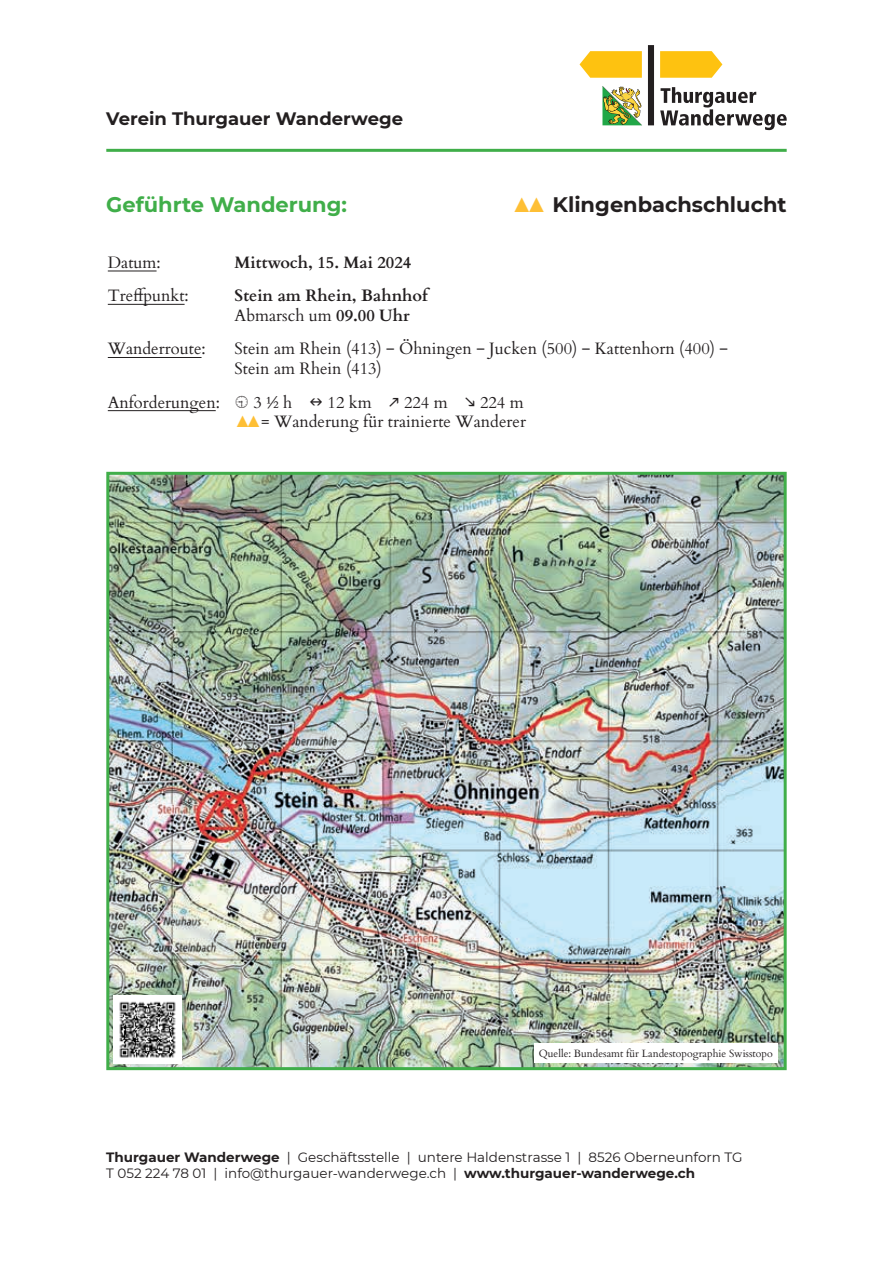
<style>
.page{position:relative;width:893px;height:1263px;background:#fff}
.page>*{position:absolute;margin:0;border:0;box-sizing:border-box;transform-origin:0 0}
.t1{font:700 21px "Montserrat";color:#231f20}
.t2{font:700 21px "Montserrat";color:#40ae49}
.t3{font:700 18px "Montserrat";color:#231f20}
.t4{font:16.5px/19.8px "Cardo";color:#231f20}
.t5{font:700 16.5px/19.8px "Cardo";color:#231f20}
.t6{font:13.5px/16.2px "Montserrat";color:#231f20}
.t7{font:10.5px "Cardo";color:#231f20}
.s1{font-family:"Arial";color:#febf35}
.s2{font-weight:400}
.s3{font-weight:700}
</style>
<div class="page">
<hr style="left:106px;top:149px;width:681px;height:3px;background:#40ae49">
<div style="left:648px;top:45px;width:6px;height:80px;background:#231f20"></div>
<svg style="left:660px;top:51px;width:62px;height:27px;background:#fec726"></svg>
<svg style="left:580px;top:51px;width:62px;height:27px;background:#fec726"></svg>
<svg style="left:660px;top:87px;width:127px;height:43px"></svg>
<svg style="left:602px;top:86px;width:40px;height:39px"></svg>
<img style="left:110px;top:476px;width:673px;height:590px">
<div style="left:106px;top:472px;width:681px;height:598px;border:3px solid #40ae49"></div>
<img style="left:114px;top:995px;width:68px;height:68px">
<hr style="left:108px;top:271px;width:49px;height:1px;background:#231f20">
<hr style="left:108px;top:304px;width:77px;height:1px;background:#231f20">
<hr style="left:108px;top:357px;width:94px;height:1px;background:#231f20">
<hr style="left:108px;top:410px;width:108px;height:1px;background:#231f20">
<div style="left:534px;top:1043px;width:244px;height:20px;background:#fff"></div>
<p class="t3" style="left:106px;top:106px;width:298px">Verein Thurgauer Wanderwege</p>
<p class="t2" style="left:106px;top:189px;width:242px">Geführte Wanderung:</p>
<p class="t1" style="left:512px;top:189px;width:277px"><span class="s1">▲▲</span> Klingenbachschlucht</p>
<p class="t4" style="left:108px;top:252px;width:54px">Datum:</p>
<p class="t5" style="left:235px;top:251px;width:178px">Mittwoch, 15. Mai 2024</p>
<p class="t4" style="left:108px;top:285px;width:82px">Treffpunkt:</p>
<p class="t5" style="left:235px;top:285px;width:195px">Stein am Rhein, Bahnhof<br><span class="s2">Abmarsch um</span> 09.00 Uhr</p>
<p class="t4" style="left:108px;top:338px;width:99px">Wanderroute:</p>
<p class="t4" style="left:235px;top:338px;width:495px">Stein am Rhein (413) ‒ Öhningen ‒ Jucken (500) ‒ Kattenhorn (400) ‒<br>Stein am Rhein (413)</p>
<p class="t4" style="left:108px;top:391px;width:114px">Anforderungen:</p>
<p class="t4" style="left:253px;top:391px;width:120px">3 ½ h ■ 12 km</p>
<p class="t4" style="left:404px;top:391px;width:45px">224 m</p>
<p class="t4" style="left:480px;top:391px;width:45px">224 m</p>
<p class="t4" style="left:235px;top:411px;width:293px"><span class="s1">▲ ▲</span> = Wanderung für trainierte Wanderer</p>
<p class="t7" style="left:539px;top:1045px;width:236px">Quelle: Bundesamt für Landestopographie Swisstopo</p>
<p class="t6" style="left:106px;top:1148px;width:638px"><span class="s3">Thurgauer Wanderwege</span> | Geschäftsstelle | untere Haldenstrasse 1 | 8526 Oberneunforn TG<br>T 052 224 78 01 | info@thurgauer-wanderwege.ch | <span class="s3">www.thurgauer-wanderwege.ch</span></p>
</div>
